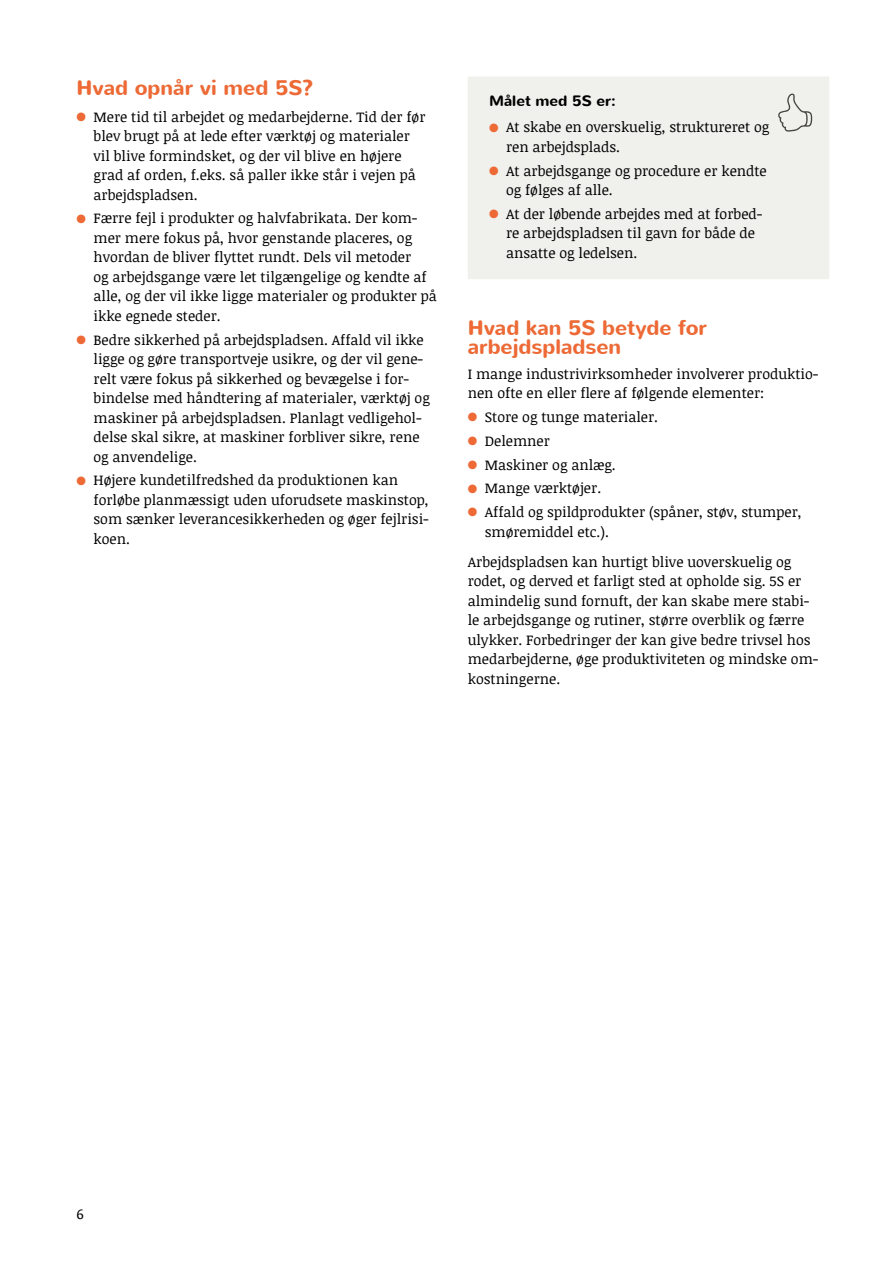
<style>
.page{position:relative;width:893px;height:1263px;background:#fff}
.page>*{position:absolute;margin:0;border:0;box-sizing:border-box;transform-origin:0 0}
.t1{font:700 21px/19.5px "Nunito";color:#ed6a36}
.t2{font:700 15px "Nunito";color:#000}
.t3{font:14.25px/19.5px "Noticia Text";color:#000}
.s1{color:#ed6a36}
</style>
<div class="page">
<div style="left:468px;top:77px;width:361px;height:202px;background:#f0f0ed"></div>
<svg style="left:778px;top:93px;width:34px;height:39px"></svg>
<h1 class="t1" style="left:77px;top:78px;width:238px">Hvad opnår vi med 5S?</h1>
<p class="t3" style="left:94px;top:106px;width:333px;text-indent:-17px"><span class="s1">●</span> Mere tid til arbejdet og medarbejderne. Tid der før blev brugt på at lede efter værktøj og materialer vil blive formindsket, og der vil blive en højere grad af orden, f.eks. så paller ikke står i vejen på arbejdspladsen.</p>
<p class="t3" style="left:94px;top:208px;width:345px;text-indent:-17px"><span class="s1">●</span> Færre fejl i produkter og halvfabrikata. Der kom&shy;mer mere fokus på, hvor genstande placeres, og hvordan de bliver flyttet rundt. Dels vil metoder<br>og arbejdsgange være let tilgængelige og kendte af alle, og der vil ikke ligge materialer og produkter på ikke egnede steder.</p>
<p class="t3" style="left:94px;top:329px;width:338px;text-indent:-17px"><span class="s1">●</span> Bedre sikkerhed på arbejdspladsen. Affald vil ikke ligge og gøre transportveje usikre, og der vil gene&shy;relt være fokus på sikkerhed og bevægelse i for&shy;bindelse med håndtering af materialer, værktøj og maskiner på arbejdspladsen. Planlagt vedligehol&shy;delse skal sikre, at maskiner forbliver sikre, rene og anvendelige.</p>
<p class="t3" style="left:94px;top:470px;width:337px;text-indent:-17px"><span class="s1">●</span> Højere kundetilfredshed da produktionen kan forløbe planmæssigt uden uforudsete maskinstop, som sænker leverancesikkerheden og øger fejlrisi&shy;koen.</p>
<p class="t2" style="left:489px;top:91px;width:129px">Målet med 5S er:</p>
<p class="t3" style="left:506px;top:117px;width:265px;text-indent:-17px"><span class="s1">●</span> At skabe en overskuelig, struktureret og ren arbejdsplads.</p>
<p class="t3" style="left:506px;top:160px;width:262px;text-indent:-17px"><span class="s1">●</span> At arbejdsgange og procedure er kendte og følges af alle.</p>
<p class="t3" style="left:506px;top:204px;width:258px;text-indent:-17px"><span class="s1">●</span> At der løbende arbejdes med at forbed&shy;re arbejdspladsen til gavn for både de ansatte og ledelsen.</p>
<h1 class="t1" style="left:468px;top:318px;width:241px">Hvad kan 5S betyde for arbejdspladsen</h1>
<p class="t3" style="left:468px;top:364px;width:352px">I mange industrivirksomheder involverer produktio&shy;nen ofte en eller flere af følgende elementer:</p>
<p class="t3" style="left:468px;top:407px;width:192px"><span class="s1">●</span> Store og tunge materialer.</p>
<p class="t3" style="left:468px;top:431px;width:84px"><span class="s1">●</span> Delemner</p>
<p class="t3" style="left:468px;top:454px;width:150px"><span class="s1">●</span> Maskiner og anlæg.</p>
<p class="t3" style="left:468px;top:478px;width:135px"><span class="s1">●</span> Mange værktøjer.</p>
<p class="t3" style="left:485px;top:502px;width:318px;text-indent:-17px"><span class="s1">●</span> Affald og spildprodukter (spåner, støv, stumper, smøremiddel etc.).</p>
<p class="t3" style="left:468px;top:552px;width:352px">Arbejdspladsen kan hurtigt blive uoverskuelig og rodet, og derved et farligt sted at opholde sig. 5S er almindelig sund fornuft, der kan skabe mere stabi&shy;le arbejdsgange og rutiner, større overblik og færre ulykker. Forbedringer der kan give bedre trivsel hos medarbejderne, øge produktiviteten og mindske om&shy;kostningerne.</p>
<p class="t3" style="left:77px;top:1203px;width:9px">6</p>
</div>
